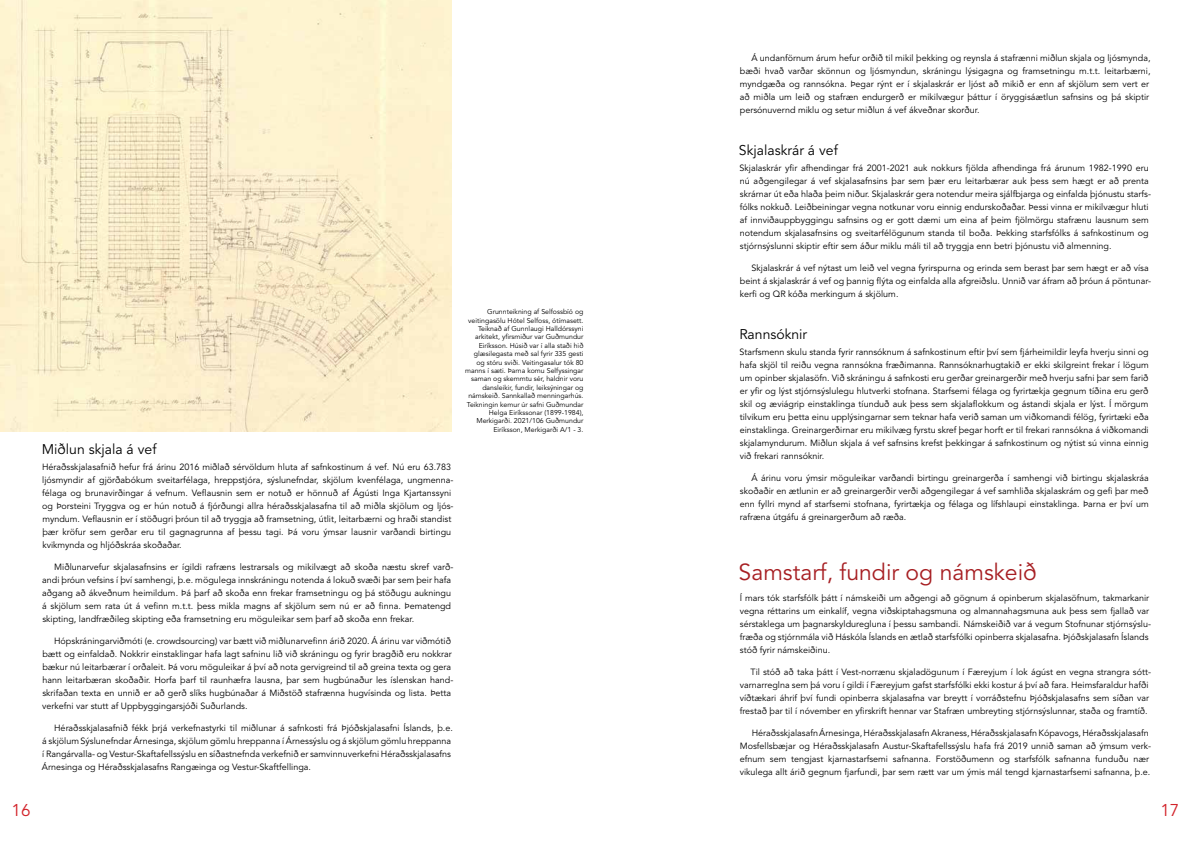
<style>
.page{position:relative;width:1191px;height:842px;background:#fff}
.page>*{position:absolute;margin:0;border:0;box-sizing:border-box;transform-origin:0 0}
.t1{font:23px "Avenir LT Std";color:#a71f23}
.t2{font:17px "Avenir LT Std";color:#d2232a}
.t3{font:14px "Avenir LT Std";color:#000}
.t4{font:9px/13px "Avenir LT Std";color:#000}
.t5{font:7px/8.4px "Avenir LT Std";color:#000;text-align:right}
</style>
<div class="page">
<img style="left:0;top:0;width:451px;height:431px">
<h3 class="t3" style="left:42px;top:441px;width:116px">Miðlun skjala á vef</h3>
<p class="t4" style="left:42px;top:461px;width:413px">Héraðsskjalasafnið hefur frá árinu 2016 miðlað sérvöldum hluta af safnkostinum á vef. Nú eru 63.783 ljósmyndir af gjörðabókum sveitarfélaga, hreppstjóra, sýslunefndar, skjölum kvenfélaga, ungmenna&shy;félaga og brunavirðingar á vefnum. Veflausnin sem er notuð er hönnuð af Ágústi Inga Kjartanssyni og Þorsteini Tryggva og er hún notuð á fjórðungi allra héraðsskjalasafna til að miðla skjölum og ljós&shy;myndum. Veflausnin er í stöðugri þróun til að tryggja að framsetning, útlit, leitarbærni og hraði standist þær kröfur sem gerðar eru til gagnagrunna af þessu tagi. Þá voru ýmsar lausnir varðandi birtingu kvikmynda og hljóðskráa skoðaðar.</p>
<p class="t4" style="left:42px;top:561px;width:413px;text-indent:12px">Miðlunarvefur skjalasafnsins er ígildi rafræns lestrarsals og mikilvægt að skoða næstu skref varð&shy;andi þróun vefsins í því samhengi, þ.e. mögulega innskráningu notenda á lokuð svæði þar sem þeir hafa aðgang að ákveðnum heimildum. Þá þarf að skoða enn frekar framsetningu og þá stöðugu aukningu á skjölum sem rata út á vefinn m.t.t. þess mikla magns af skjölum sem nú er að finna. Þematengd skipting, landfræðileg skipting eða framsetning eru möguleikar sem þarf að skoða enn frekar.</p>
<p class="t4" style="left:42px;top:635px;width:413px;text-indent:12px">Hópskráningarviðmóti (e. crowdsourcing) var bætt við miðlunarvefinn árið 2020. Á árinu var viðmótið bætt og einfaldað. Nokkrir einstaklingar hafa lagt safninu lið við skráningu og fyrir bragðið eru nokkrar bækur nú leitarbærar í orðaleit. Þá voru möguleikar á því að nota gervigreind til að greina texta og gera hann leitarbæran skoðaðir. Horfa þarf til raunhæfra lausna, þar sem hugbúnaður les íslenskan hand&shy;skrifaðan texta en unnið er að gerð slíks hugbúnaðar á Miðstöð stafrænna hugvísinda og lista. Þetta verkefni var stutt af Uppbyggingarsjóði Suðurlands.</p>
<p class="t4" style="left:42px;top:722px;width:412px;text-indent:12px">Héraðsskjalasafnið fékk þrjá verkefnastyrki til miðlunar á safnkosti frá Þjóðskjalasafni Íslands, þ.e. á skjölum Sýslunefndar Árnesinga, skjölum gömlu hreppanna í Árnessýslu og á skjölum gömlu hreppanna í Rangárvalla- og Vestur-Skaftafellssýslu en síðastnefnda verkefnið er samvinnuverkefni Héraðsskjalasafns Árnesinga og Héraðsskjalasafns Rangæinga og Vestur-Skaftfellinga.</p>
<p class="t5" style="left:465px;top:308px;width:120px">Grunnteikning af Selfossbíó og veitingasölu Hótel Selfoss, ótímasett.<br>Teiknað af Gunnlaugi Halldórssyni arkitekt, yfirsmiður var Guðmundur Eiríksson. Húsið var í alla staði hið glæsilegasta með sal fyrir 335 gesti og stóru sviði. Veitingasalur tók 80 manns í sæti. Þarna komu Selfyssingar saman og skemmtu sér, haldnir voru dansleikir, fundir, leiksýningar og námskeið. Sannkallað menningarhús.<br>Teikningin kemur úr safni Guðmundar Helga Eiríkssonar (1899-1984), Merkigarði. 2021/106 Guðmundur Eiríksson, Merkigarði A/1 - 3.</p>
<p class="t4" style="left:740px;top:51px;width:412px;text-indent:12px">Á undanförnum árum hefur orðið til mikil þekking og reynsla á stafrænni miðlun skjala og ljósmynda, bæði hvað varðar skönnun og ljósmyndun, skráningu lýsigagna og framsetningu m.t.t. leitarbærni, myndgæða og rannsókna. Þegar rýnt er í skjalaskrár er ljóst að mikið er enn af skjölum sem vert er að miðla um leið og stafræn endurgerð er mikilvægur þáttur í öryggisáætlun safnsins og þá skiptir persónuvernd miklu og setur miðlun á vef ákveðnar skorður.</p>
<h3 class="t3" style="left:739px;top:142px;width:100px">Skjalaskrár á vef</h3>
<p class="t4" style="left:739px;top:161px;width:413px">Skjalaskrár yfir afhendingar frá 2001-2021 auk nokkurs fjölda afhendinga frá árunum 1982-1990 eru nú aðgengilegar á vef skjalasafnsins þar sem þær eru leitarbærar auk þess sem hægt er að prenta skrárnar út eða hlaða þeim niður. Skjalaskrár gera notendur meira sjálfbjarga og einfalda þjónustu starfs&shy;fólks nokkuð. Leiðbeiningar vegna notkunar voru einnig endurskoðaðar. Þessi vinna er mikilvægur hluti af innviðauppbyggingu safnsins og er gott dæmi um eina af þeim fjölmörgu stafrænu lausnum sem notendum skjalasafnsins og sveitarfélögunum standa til boða. Þekking starfsfólks á safnkostinum og stjórnsýslunni skiptir eftir sem áður miklu máli til að tryggja enn betri þjónustu við almenning.</p>
<p class="t4" style="left:740px;top:261px;width:413px;text-indent:12px">Skjalaskrár á vef nýtast um leið vel vegna fyrirspurna og erinda sem berast þar sem hægt er að vísa beint á skjalaskrár á vef og þannig flýta og einfalda alla afgreiðslu. Unnið var áfram að þróun á pöntunar&shy;kerfi og QR kóða merkingum á skjölum.</p>
<h3 class="t3" style="left:739px;top:326px;width:70px">Rannsóknir</h3>
<p class="t4" style="left:739px;top:345px;width:410px;text-align:justify">Starfsmenn skulu standa fyrir rannsóknum á safnkostinum eftir því sem fjárheimildir leyfa hverju sinni og hafa skjöl til reiðu vegna rannsókna fræðimanna. Rannsóknarhugtakið er ekki skilgreint frekar í lögum um opinber skjalasöfn. Við skráningu á safnkosti eru gerðar greinargerðir með hverju safni þar sem farið er yfir og lýst stjórnsýslulegu hlutverki stofnana. Starfsemi félaga og fyrirtækja gegnum tíðina eru gerð skil og æviágrip einstaklinga tíunduð auk þess sem skjalaflokkum og ástandi skjala er lýst. Í mörgum tilvikum eru þetta einu upplýsingarnar sem teknar hafa verið saman um viðkomandi félög, fyrirtæki eða einstaklinga. Greinargerðirnar eru mikilvæg fyrstu skref þegar horft er til frekari rannsókna á viðkomandi skjalamyndurum. Miðlun skjala á vef safnsins krefst þekkingar á safnkostinum og nýtist sú vinna einnig við frekari rannsóknir.</p>
<p class="t4" style="left:739px;top:471px;width:410px;text-align:justify;text-indent:12px">Á árinu voru ýmsir möguleikar varðandi birtingu greinargerða í samhengi við birtingu skjalaskráa skoðaðir en ætlunin er að greinargerðir verði aðgengilegar á vef samhliða skjalaskrám og gefi þar með enn fyllri mynd af starfsemi stofnana, fyrirtækja og félaga og lífshlaupi einstaklinga. Þarna er því um rafræna útgáfu á greinargerðum að ræða.</p>
<h1 class="t1" style="left:738px;top:559px;width:300px">Samstarf, fundir og námskeið</h1>
<p class="t4" style="left:739px;top:592px;width:413px">Í mars tók starfsfólk þátt í námskeiði um aðgengi að gögnum á opinberum skjalasöfnum, takmarkanir vegna réttarins um einkalíf, vegna viðskiptahagsmuna og almannahagsmuna auk þess sem fjallað var sérstaklega um þagnarskylduregluna í þessu sambandi. Námskeiðið var á vegum Stofnunar stjórnsýslu&shy;fræða og stjórnmála við Háskóla Íslands en ætlað starfsfólki opinberra skjalasafna. Þjóðskjalasafn Íslands stóð fyrir námskeiðinu.</p>
<p class="t4" style="left:739px;top:666px;width:413px;text-indent:11px">Til stóð að taka þátt í Vest-norrænu skjaladögunum í Færeyjum í lok ágúst en vegna strangra sótt&shy;varnarreglna sem þá voru í gildi í Færeyjum gafst starfsfólki ekki kostur á því að fara. Heimsfaraldur hafði víðtækari áhrif því fundi opinberra skjalasafna var breytt í vorráðstefnu Þjóðskjalasafns sem síðan var frestað þar til í nóvember en yfirskrift hennar var Stafræn umbreyting stjórnsýslunnar, staða og framtíð.</p>
<p class="t4" style="left:739px;top:727px;width:413px;text-indent:12px">Héraðsskjalasafn Árnesinga, Héraðsskjalasafn Akraness, Héraðsskjalasafn Kópavogs, Héraðsskjalasafn Mosfellsbæjar og Héraðsskjalasafn Austur-Skaftafellssýslu hafa frá 2019 unnið saman að ýmsum verk&shy;efnum sem tengjast kjarnastarfsemi safnanna. Forstöðumenn og starfsfólk safnanna funduðu nær vikulega allt árið gegnum fjarfundi, þar sem rætt var um ýmis mál tengd kjarnastarfsemi safnanna, þ.e.</p>
<h2 class="t2" style="left:12px;top:800px;width:20px">16</h2>
<h2 class="t2" style="left:1160px;top:800px;width:20px">17</h2>
</div>
